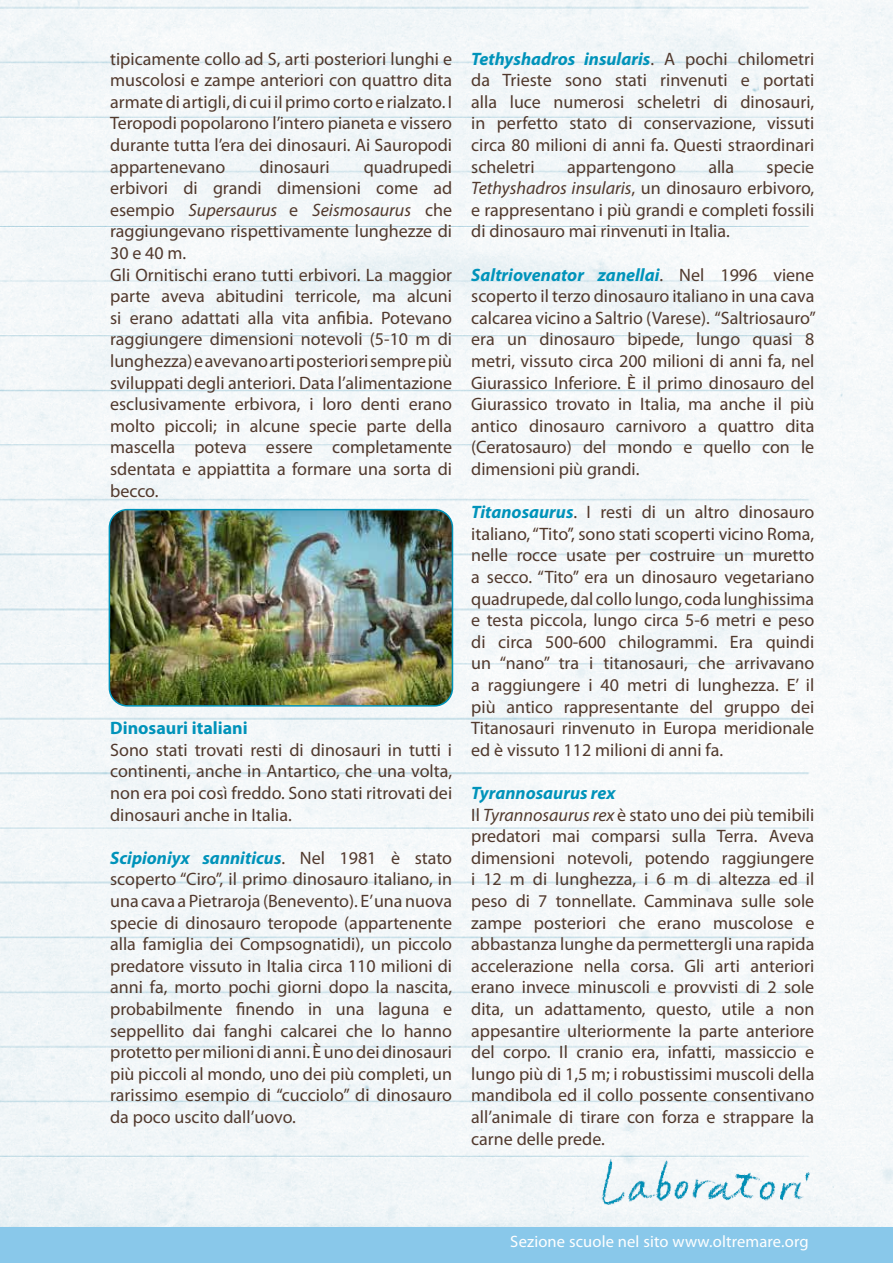
<style>
.page{position:relative;width:893px;height:1263px;background:#fff}
.page>*{position:absolute;margin:0;border:0;box-sizing:border-box;transform-origin:0 0}
.t1{font:18px/21.6px "Myriad Pro";color:#51392d;text-align:justify}
.t2{font:700 18px "Myriad Pro";color:#0093ba}
.t3{font:16.5px "Myriad Pro";letter-spacing:.01em;color:#fff}
.s1{font-style:italic}
.s2{font-weight:700;font-style:italic;color:#0093ba}
</style>
<div class="page">
<div style="left:0;top:1227px;width:893px;height:36px;background:#89c8ea"></div>
<img style="left:591px;top:1148px;width:248px;height:79px">
<img style="left:109px;top:510px;width:343px;height:196px">
<div style="left:109px;top:509px;width:344px;height:198px;border:2px solid #0093ba;border-radius:18px"></div>
<p class="t1" style="left:110px;top:48px;width:344px">tipicamente collo ad S, arti posteriori lunghi e muscolosi e zampe anteriori con quattro dita armate di artigli, di cui il primo corto e rialzato. I Teropodi popolarono l’intero pianeta e vissero durante tutta l’era dei dinosauri. Ai Sauropodi appartenevano</p>
<p class="t1" style="left:110px;top:156px;width:344px;text-align:left;text-indent:254px">quadrupedi erbivori di grandi dimensioni come ad esempio <span class="s1">Supersaurus</span> e <span class="s1">Seismosaurus</span> che raggiungevano rispettivamente lunghezze di 30 e 40 m.<br>Gli Ornitischi erano tutti erbivori. La maggior parte aveva abitudini terricole, ma alcuni si erano adattati alla vita anfibia. Potevano raggiungere dimensioni notevoli (5-10 m di lunghezza) e avevano arti posteriori sempre più sviluppati degli anteriori. Data l’alimentazione esclusivamente erbivora, i loro denti erano molto piccoli; in alcune specie parte della mascella poteva essere completamente sdentata e appiattita a formare una sorta di becco.</p>
<p class="t1" style="left:259px;top:156px;width:72px">dinosauri</p>
<p class="t2" style="left:110px;top:718px;width:139px">Dinosauri italiani</p>
<p class="t1" style="left:110px;top:739px;width:344px">Sono stati trovati resti di dinosauri in tutti i continenti, anche in Antartico, che una volta, non era poi così freddo. Sono stati ritrovati dei dinosauri anche in Italia.</p>
<p class="t1" style="left:110px;top:847px;width:344px"><span class="s2">Scipioniyx sanniticus</span>. Nel 1981 è stato scoperto “Ciro”, il primo dinosauro italiano, in una cava a Pietraroja (Benevento). E’una nuova specie di dinosauro teropode (appartenente alla famiglia dei Compsognatidi), un piccolo predatore vissuto in Italia circa 110 milioni di anni fa, morto pochi giorni dopo la nascita, probabilmente finendo in una laguna e seppellito dai fanghi calcarei che lo hanno protetto per milioni di anni. È uno dei dinosauri più piccoli al mondo, uno dei più completi, un rarissimo esempio di “cucciolo” di dinosauro da poco uscito dall’uovo.</p>
<p class="t1" style="left:471px;top:48px;width:345px"><span class="s2">Tethyshadros insularis</span>. A pochi chilometri da Trieste sono stati rinvenuti e portati alla luce numerosi scheletri di dinosauri, in perfetto stato di conservazione, vissuti circa 80 milioni di anni fa. Questi straordinari scheletri</p>
<p class="t1" style="left:567px;top:156px;width:110px">appartengono</p>
<p class="t1" style="left:708px;top:156px;width:27px">alla</p>
<p class="t1" style="left:471px;top:156px;width:345px;text-indent:295px">specie <span class="s1">Tethyshadros insularis</span>, un dinosauro erbivoro, e rappresentano i più grandi e completi fossili di dinosauro mai rinvenuti in Italia.</p>
<p class="t1" style="left:471px;top:264px;width:346px"><span class="s2">Saltriovenator zanellai</span>. Nel 1996 viene scoperto il terzo dinosauro italiano in una cava calcarea vicino a Saltrio (Varese). “Saltriosauro” era un dinosauro bipede, lungo quasi 8 metri, vissuto circa 200 milioni di anni fa, nel Giurassico Inferiore. È il primo dinosauro del Giurassico trovato in Italia, ma anche il più antico dinosauro carnivoro a quattro dita (Ceratosauro) del mondo e quello con le dimensioni più grandi.</p>
<p class="t1" style="left:471px;top:502px;width:345px"><span class="s2">Titanosaurus</span>. I resti di un altro dinosauro italiano, “Tito”, sono stati scoperti vicino Roma, nelle rocce usate per costruire un muretto a secco. “Tito” era un dinosauro vegetariano quadrupede, dal collo lungo, coda lunghissima e testa piccola, lungo circa 5-6 metri e peso di circa 500-600 chilogrammi. Era quindi un “nano” tra i titanosauri, che arrivavano a raggiungere i 40 metri di lunghezza. E’ il più antico rappresentante del gruppo dei Titanosauri rinvenuto in Europa meridionale ed è vissuto 112 milioni di anni fa.</p>
<p class="t1" style="left:471px;top:782px;width:345px;text-align:left"><span class="s2">Tyrannosaurus rex<br></span>Il <span class="s1">Tyrannosaurus rex</span> è stato uno dei più temibili predatori mai comparsi sulla Terra. Aveva dimensioni notevoli, potendo raggiungere i 12 m di lunghezza, i 6 m di altezza ed il peso di 7 tonnellate. Camminava sulle sole zampe posteriori che erano muscolose e abbastanza lunghe da permettergli una rapida accelerazione nella corsa. Gli arti anteriori erano invece minuscoli e provvisti di 2 sole dita, un adattamento, questo, utile a non appesantire ulteriormente la parte anteriore del corpo. Il cranio era, infatti, massiccio e lungo più di 1,5 m; i robustissimi muscoli della mandibola ed il collo possente consentivano all’animale di tirare con forza e strappare la carne delle prede.</p>
<p class="t3" style="left:510px;top:1232px;width:300px">Sezione scuole nel sito www.oltremare.org</p>
</div>
